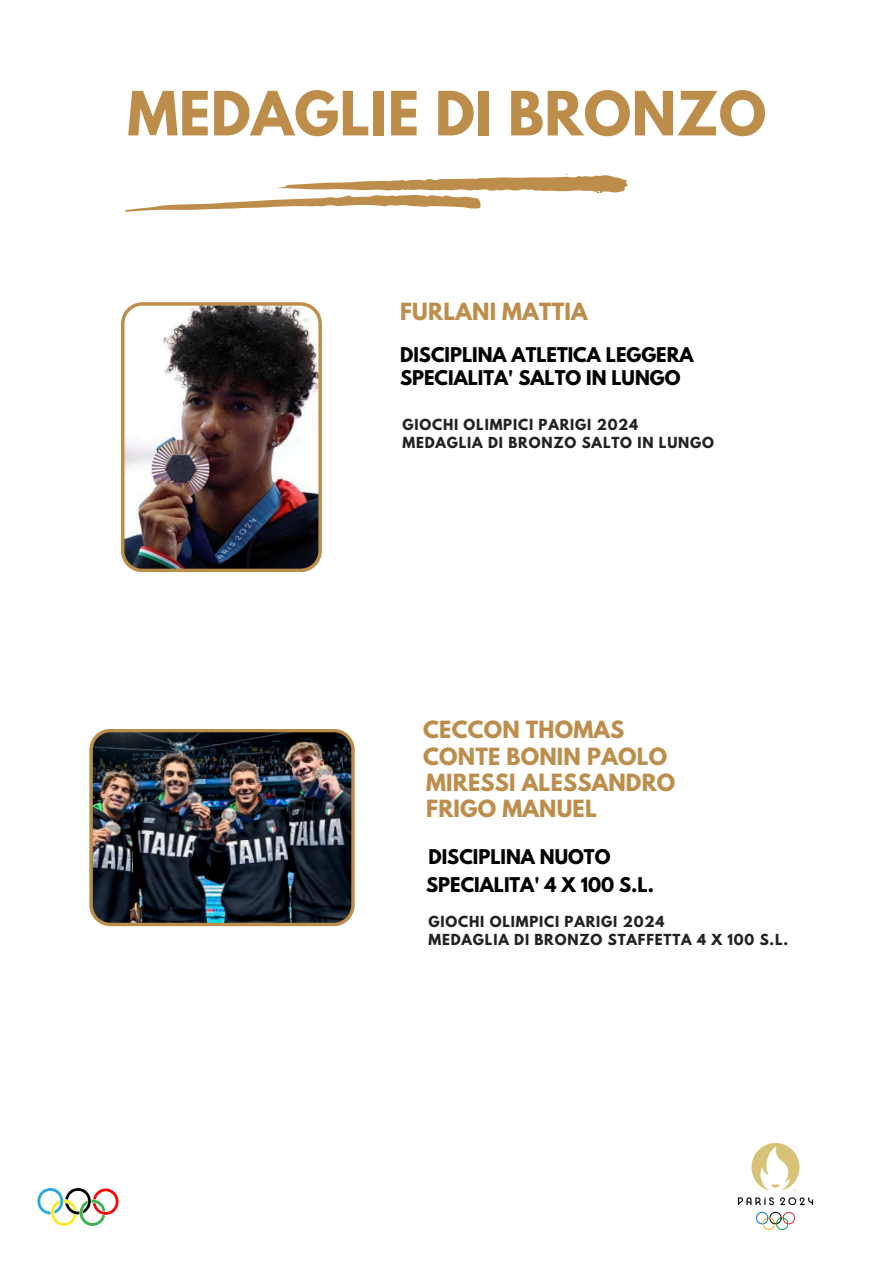
<style>
.page{position:relative;width:894px;height:1264px;background:#fff}
.page>*{position:absolute;margin:0;border:0;box-sizing:border-box;transform-origin:0 0}
.t1{font:700 54px "League Spartan";letter-spacing:.01em;color:#bd8d4b}
.t2{font:700 21px "League Spartan";letter-spacing:.01em;color:#bd8d4b}
.t3{font:700 18px "League Spartan";color:#000}
.t4{font:700 13.5px "League Spartan";letter-spacing:.06em;color:#222}
</style>
<div class="page">
<img style="left:37px;top:1187px;width:81px;height:40px">
<svg style="left:125px;top:174px;width:502px;height:38px"></svg>
<img style="left:738px;top:1143px;width:74px;height:86px">
<img style="left:90px;top:729px;width:264px;height:197px">
<img style="left:121px;top:302px;width:201px;height:270px">
<p class="t1" style="left:127px;top:87px;width:640px">MEDAGLIE DI BRONZO</p>
<h2 class="t2" style="left:400px;top:301px;width:189px">FURLANI MATTIA</h2>
<h3 class="t3" style="left:400px;top:345px;width:295px">DISCIPLINA ATLETICA LEGGERA</h3>
<h3 class="t3" style="left:400px;top:369px;width:282px">SPECIALITA' SALTO IN LUNGO</h3>
<p class="t4" style="left:402px;top:418px;width:237px">GIOCHI OLIMPICI PARIGI 2024</p>
<p class="t4" style="left:402px;top:436px;width:313px">MEDAGLIA DI BRONZO SALTO IN LUNGO</p>
<p class="t2" style="left:423px;top:719px;width:202px">CECCON THOMAS</p>
<h2 class="t2" style="left:423px;top:745px;width:245px">CONTE BONIN PAOLO</h2>
<h2 class="t2" style="left:426px;top:772px;width:250px">MIRESSI ALESSANDRO</h2>
<h2 class="t2" style="left:426px;top:798px;width:172px">FRIGO MANUEL</h2>
<h3 class="t3" style="left:428px;top:848px;width:183px">DISCIPLINA NUOTO</h3>
<h3 class="t3" style="left:426px;top:876px;width:229px">SPECIALITA' 4 X 100 S.L.</h3>
<p class="t4" style="left:428px;top:915px;width:237px">GIOCHI OLIMPICI PARIGI 2024</p>
<p class="t4" style="left:428px;top:933px;width:361px">MEDAGLIA DI BRONZO STAFFETTA 4 X 100 S.L.</p>
</div>
